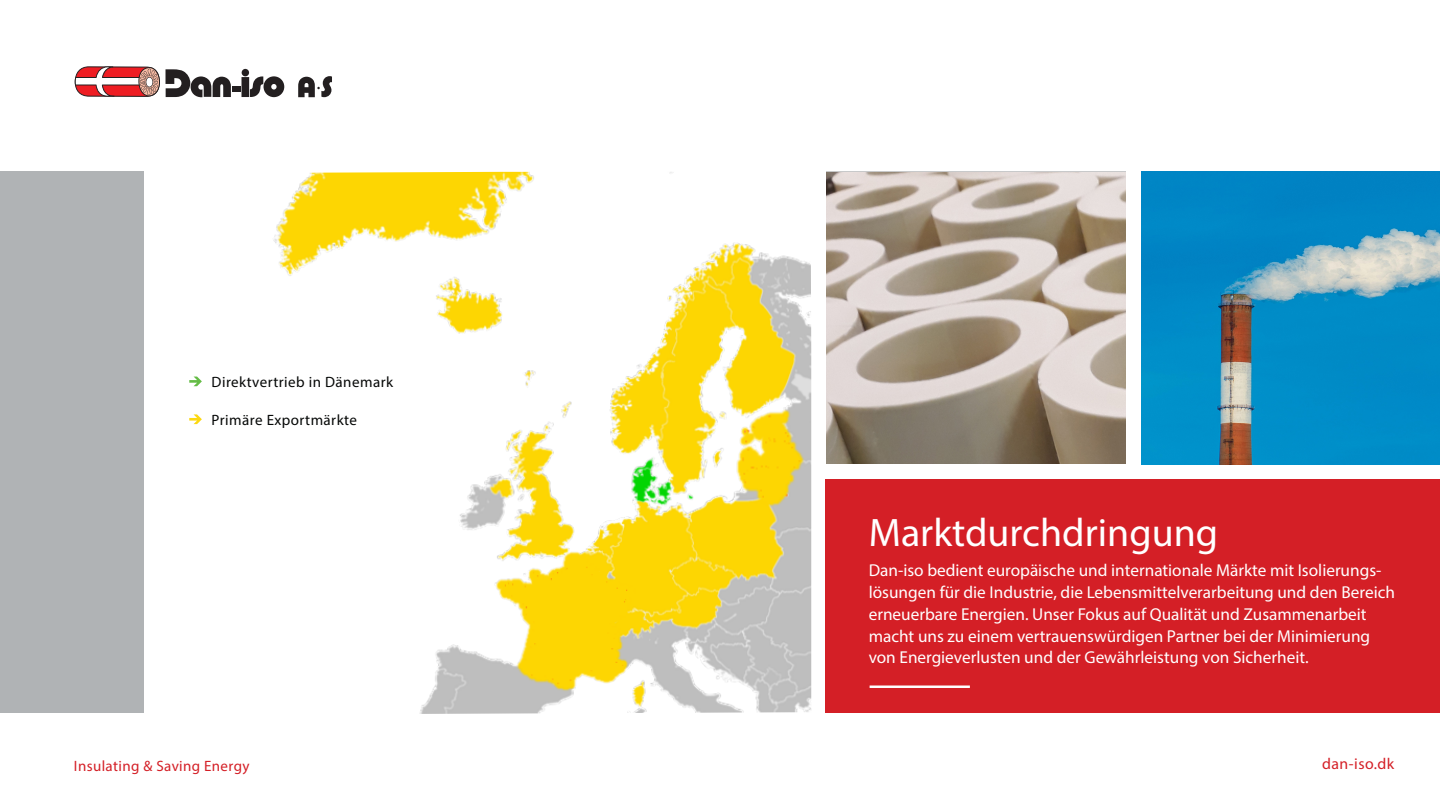
<style>
.page{position:relative;width:1440px;height:810px;background:#fff}
.page>*{position:absolute;margin:0;border:0;box-sizing:border-box;transform-origin:0 0}
.t1{font:39.9px "Myriad Pro";color:#fff}
.t2{font:17.25px/21.8px "Myriad Pro";color:#fff}
.t3{font:15.75px "Myriad Pro";letter-spacing:.03em;color:#d41f26}
.t4{font:15px "Myriad Pro";letter-spacing:.03em;color:#050706}
.t5{font:15px "Myriad Pro";letter-spacing:.025em;color:#d41f26}
</style>
<div class="page">
<svg style="left:166px;top:69px;width:65px;height:28px"></svg>
<div style="left:232px;top:87px;width:8px;height:5px;background:#231f20"></div>
<svg style="left:242px;top:69px;width:42px;height:28px"></svg>
<svg style="left:298px;top:76px;width:34px;height:21px"></svg>
<svg style="left:75px;top:66px;width:85px;height:31px"></svg>
<div style="left:0;top:171px;width:144px;height:542px;background:#b0b3b5"></div>
<img style="left:826px;top:173px;width:300px;height:291px">
<div style="left:826px;top:480px;width:614px;height:233px;background:#d41f26"></div>
<hr style="left:870px;top:686px;width:100px;height:2px;background:#fff">
<img style="left:273px;top:172px;width:538px;height:542px">
<svg style="left:189px;top:377px;width:13px;height:9px"></svg>
<svg style="left:189px;top:414px;width:13px;height:10px"></svg>
<img style="left:1142px;top:172px;width:298px;height:292px">
<p class="t4" style="left:212px;top:373px;width:183px">Direktvertrieb in Dänemark</p>
<p class="t4" style="left:212px;top:410px;width:147px">Primäre Exportmärkte</p>
<h1 class="t1" style="left:869px;top:509px;width:351px">Marktdurchdringung</h1>
<p class="t2" style="left:869px;top:559px;width:528px">Dan-iso bedient europäische und internationale Märkte mit Isolierungs&shy;lösungen für die Industrie, die Lebensmittelverarbeitung und den Bereich erneuerbare Energien. Unser Fokus auf Qualität und Zusammenarbeit macht uns zu einem vertrauenswürdigen Partner bei der Minimierung von Energieverlusten und der Gewährleistung von Sicherheit.</p>
<p class="t5" style="left:74px;top:757px;width:177px">Insulating &amp; Saving Energy</p>
<p class="t3" style="left:1322px;top:754px;width:74px">dan-iso.dk</p>
</div>
